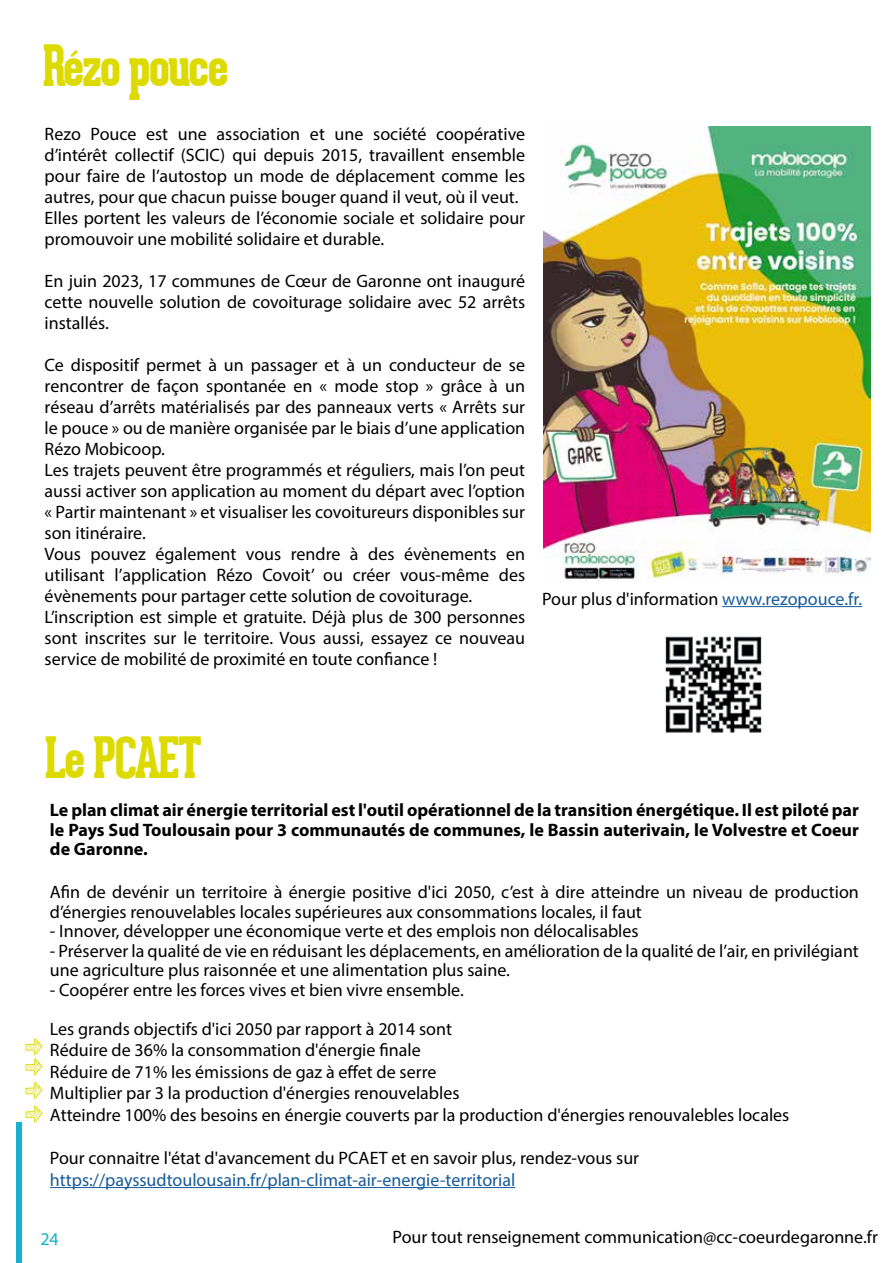
<style>
.page{position:relative;width:893px;height:1263px;background:#fff}
.page>*{position:absolute;margin:0;border:0;box-sizing:border-box;transform-origin:0 0}
.t1{font:800 55.65px "Geared Slab";letter-spacing:-.05em;color:#ddda00;scale:.89 1}
.t2{font:18px/21px "Myriad Pro";color:#000}
.t3{font:700 18px/19.5px "Myriad Pro";color:#000;text-align:justify}
.t4{font:18px "Myriad Pro";color:#165b9a}
.t5{font:18px "Myriad Pro";color:#16b1cc}
.s1{color:#165b9a}
</style>
<div class="page">
<img style="left:544px;top:126px;width:326px;height:457px">
<img style="left:665px;top:636px;width:97px;height:97px">
<hr style="left:722px;top:606px;width:140px;height:1px;background:#165b9a">
<hr style="left:50px;top:1187px;width:465px;height:1px;background:#165b9a">
<svg style="left:25px;top:1082px;width:18px;height:17px"></svg>
<svg style="left:25px;top:1105px;width:18px;height:18px"></svg>
<svg style="left:25px;top:1038px;width:18px;height:38px"></svg>
<div style="left:16px;top:1122px;width:6px;height:141px;background:#16b1cc"></div>
<h1 class="t1" style="left:43px;top:34px;width:210px">Rézo pouce</h1>
<p class="t2" style="left:45px;top:123px;width:482px">Rezo Pouce est une association et une société coopérative d’intérêt collectif (SCIC) qui depuis 2015, travaillent ensemble pour faire de l’autostop un mode de déplacement comme les autres, pour que chacun puisse bouger quand il veut, où il veut.<br>Elles portent les valeurs de l’économie sociale et solidaire pour promouvoir une mobilité solidaire et durable.</p>
<p class="t2" style="left:45px;top:270px;width:482px;text-align:justify">En juin 2023, 17 communes de Cœur de Garonne ont inauguré cette nouvelle solution de covoiturage solidaire avec 52 arrêts installés.</p>
<p class="t2" style="left:45px;top:354px;width:482px">Ce dispositif permet à un passager et à un conducteur de se rencontrer de façon spontanée en « mode stop » grâce à un réseau d’arrêts matérialisés par des panneaux verts « Arrêts sur le pouce » ou de manière organisée par le biais d’une application Rézo Mobicoop.<br>Les trajets peuvent être programmés et réguliers, mais l’on peut aussi activer son application au moment du départ avec l’option « Partir maintenant » et visualiser les covoitureurs disponibles sur son itinéraire.<br>Vous pouvez également vous rendre à des évènements en utilisant l’application Rézo Covoit’ ou créer vous-même des évènements pour partager cette solution de covoiturage.<br>L’inscription est simple et gratuite. Déjà plus de 300 personnes sont inscrites sur le territoire. Vous aussi, essayez ce nouveau service de mobilité de proximité en toute confiance !</p>
<p class="t2" style="left:542px;top:588px;width:321px">Pour plus d'information <span class="s1">www.rezopouce.fr.</span></p>
<h1 class="t1" style="left:45px;top:726px;width:178px">Le PCAET</h1>
<p class="t3" style="left:50px;top:800px;width:810px">Le plan climat air énergie territorial est l'outil opérationnel de la transition énergétique. Il est piloté par le Pays Sud Toulousain pour 3 communautés de communes, le Bassin auterivain, le Volvestre et Coeur de Garonne.</p>
<p class="t2" style="left:50px;top:882px;width:810px;line-height:19.5px">Afin de devénir un territoire à énergie positive d'ici 2050, c’est à dire atteindre un niveau de production d’énergies renouvelables locales supérieures aux consommations locales, il faut</p>
<p class="t2" style="left:50px;top:920px;width:590px">- Innover, développer une économique verte et des emplois non délocalisables</p>
<p class="t2" style="left:50px;top:940px;width:810px;line-height:19.5px">- Préserver la qualité de vie en réduisant les déplacements, en amélioration de la qualité de l’air, en privilégiant une agriculture plus raisonnée et une alimentation plus saine.</p>
<p class="t2" style="left:50px;top:970px;width:415px;line-height:39px">- Coopérer entre les forces vives et bien vivre ensemble.<br>Les grands objectifs d'ici 2050 par rapport à 2014 sont</p>
<p class="t2" style="left:50px;top:1039px;width:741px;line-height:21.6px">Réduire de 36% la consommation d'énergie finale<br>Réduire de 71% les émissions de gaz à effet de serre<br>Multiplier par 3 la production d'énergies renouvelables<br>Atteindre 100% des besoins en énergie couverts par la production d'énergies renouvalebles locales</p>
<p class="t2" style="left:50px;top:1147px;width:591px">Pour connaitre l'état d'avancement du PCAET et en savoir plus, rendez-vous sur</p>
<p class="t4" style="left:50px;top:1168px;width:467px">https://payssudtoulousain.fr/plan-climat-air-energie-territorial</p>
<p class="t5" style="left:40px;top:1227px;width:20px">24</p>
<p class="t2" style="left:393px;top:1226px;width:487px">Pour tout renseignement communication@cc-coeurdegaronne.fr</p>
</div>
